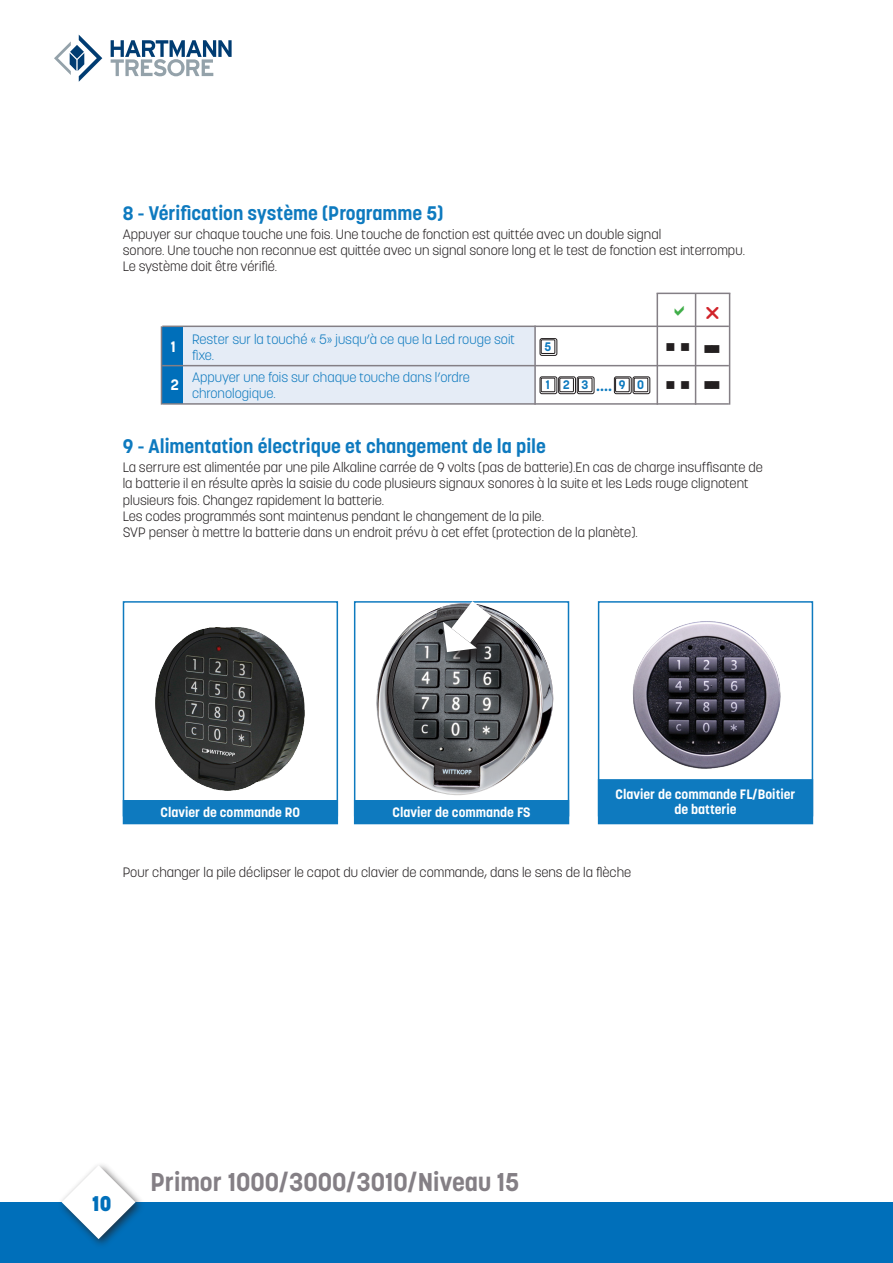
<style>
.page{position:relative;width:893px;height:1263px;background:#fff}
.page>*{position:absolute;margin:0;border:0;box-sizing:border-box;transform-origin:0 0}
.t1{font:700 25.5px "Korolev";color:#847f85}
.t2{font:800 21px "Korolev";color:#006fba}
.t3{font:700 19.5px "Korolev";color:#0e7abf}
.t4{font:700 16.5px "Korolev";color:#0e7abf}
.t5{font:700 15px "Korolev";color:#fff}
.t6{font:300 13.5px/16.2px "Korolev";color:#231f20}
.t7{font:300 13.5px/16.2px "Korolev";color:#0e7abf}
.Style_de_paragraphe{font:700 13.5px "Korolev";color:#fff}
.t8{font:700 12.3px "Korolev";color:#0e7abf}
</style>
<div class="page">
<div style="left:0;top:1202px;width:893px;height:61px;background:#006fba"></div>
<div style="left:57px;top:1161px;width:89px;height:88px;background:#231f20;opacity:.75"></div>
<svg style="left:62px;top:1165px;width:73px;height:74px"></svg>
<hr style="left:657px;top:293px;width:73px;height:1px;background:#847f85">
<div style="left:162px;top:327px;width:21px;height:39px;background:#006fba"></div>
<div style="left:162px;top:366px;width:21px;height:38px;background:#006fba"></div>
<div style="left:183px;top:327px;width:353px;height:39px;background:#e5ecf6"></div>
<div style="left:183px;top:366px;width:353px;height:38px;background:#e5ecf6"></div>
<hr style="left:162px;top:326px;width:567px;height:1px;background:#847f85">
<hr style="left:162px;top:365px;width:567px;height:1px;background:#847f85">
<hr style="left:162px;top:403px;width:567px;height:2px;background:#847f85">
<hr style="left:534px;top:326px;width:2px;height:79px;background:#847f85">
<hr style="left:161px;top:326px;width:1px;height:79px;background:#847f85">
<hr style="left:657px;top:293px;width:1px;height:112px;background:#847f85">
<hr style="left:695px;top:293px;width:1px;height:112px;background:#847f85">
<hr style="left:729px;top:293px;width:1px;height:112px;background:#847f85">
<div style="left:540px;top:338px;width:17px;height:18px;border:1px solid #231f20;border-radius:2px"></div>
<div style="left:541px;top:339px;width:14px;height:15px;border:1px solid #231f20"></div>
<div style="left:540px;top:376px;width:17px;height:18px;border:1px solid #231f20;border-radius:2px"></div>
<div style="left:541px;top:378px;width:14px;height:14px;border:1px solid #231f20"></div>
<div style="left:558px;top:376px;width:18px;height:18px;border:1px solid #231f20;border-radius:2px"></div>
<div style="left:559px;top:378px;width:15px;height:14px;border:1px solid #231f20"></div>
<div style="left:577px;top:376px;width:17px;height:18px;border:1px solid #231f20;border-radius:2px"></div>
<div style="left:578px;top:378px;width:15px;height:14px;border:1px solid #231f20"></div>
<div style="left:614px;top:376px;width:18px;height:18px;border:1px solid #231f20;border-radius:2px"></div>
<div style="left:615px;top:378px;width:15px;height:14px;border:1px solid #231f20"></div>
<div style="left:633px;top:376px;width:17px;height:18px;border:1px solid #231f20;border-radius:2px"></div>
<div style="left:634px;top:378px;width:14px;height:14px;border:1px solid #231f20"></div>
<img style="left:156px;top:627px;width:149px;height:163px">
<div style="left:123px;top:601px;width:215px;height:215px;border:2px solid #0e7abf"></div>
<img style="left:376px;top:606px;width:178px;height:189px">
<div style="left:354px;top:601px;width:215px;height:215px;border:2px solid #0e7abf"></div>
<img style="left:632px;top:621px;width:149px;height:148px">
<div style="left:598px;top:601px;width:215px;height:215px;border:2px solid #0e7abf"></div>
<div style="left:123px;top:801px;width:214px;height:22px;background:#0e7abf"></div>
<div style="left:123px;top:800px;width:215px;height:24px;border:2px solid #0e7abf"></div>
<div style="left:355px;top:801px;width:213px;height:22px;background:#0e7abf"></div>
<div style="left:354px;top:800px;width:215px;height:24px;border:2px solid #0e7abf"></div>
<div style="left:599px;top:780px;width:213px;height:43px;background:#0e7abf"></div>
<div style="left:598px;top:779px;width:215px;height:45px;border:2px solid #0e7abf"></div>
<div style="left:445px;top:604px;width:59px;height:62px;background:#231f20;opacity:.75"></div>
<svg style="left:443px;top:601px;width:48px;height:51px"></svg>
<svg style="left:54px;top:35px;width:48px;height:47px"></svg>
<svg style="left:111px;top:40px;width:121px;height:36px"></svg>
<p class="t3" style="left:123px;top:200px;width:322px">8 - Vérification système (Programme 5)</p>
<p class="t6" style="left:123px;top:226px;width:540px">Appuyer sur chaque touche une fois. Une touche de fonction est quittée avec un double signal</p>
<p class="t6" style="left:123px;top:242px;width:624px">sonore. Une touche non reconnue est quittée avec un signal sonore long et le test de fonction est interrompu.</p>
<p class="t6" style="left:123px;top:258px;width:156px">Le système doit être vérifié.</p>
<p class="t5" style="left:171px;top:337px;width:6px">1</p>
<p class="t5" style="left:171px;top:376px;width:10px">2</p>
<p class="t7" style="left:192px;top:331px;width:324px">Rester sur la touché « 5» jusqu’à ce que la Led rouge soit fixe.</p>
<p class="t7" style="left:192px;top:369px;width:279px">Appuyer une fois sur chaque touche dans l’ordre</p>
<p class="t7" style="left:192px;top:385px;width:85px">chronologique.</p>
<p class="t4" style="left:596px;top:375px;width:17px">....</p>
<p class="t8" style="left:544px;top:339px;width:8px">5</p>
<p class="t8" style="left:546px;top:377px;width:6px">1</p>
<p class="t8" style="left:563px;top:377px;width:8px">2</p>
<p class="t8" style="left:582px;top:377px;width:8px">3</p>
<p class="t8" style="left:619px;top:377px;width:8px">9</p>
<p class="t8" style="left:637px;top:377px;width:8px">0</p>
<p class="t3" style="left:123px;top:434px;width:425px">9 - Alimentation électrique et changement de la pile</p>
<p class="t6" style="left:123px;top:459px;width:642px">La serrure est alimentée par une pile Alkaline carrée de 9 volts (pas de batterie).En cas de charge insuffisante de la batterie il en résulte après la saisie du code plusieurs signaux sonores à la suite et les Leds rouge clignotent plusieurs fois. Changez rapidement la batterie.</p>
<p class="t6" style="left:123px;top:508px;width:423px">Les codes programmés sont maintenus pendant le changement de la pile.</p>
<p class="t6" style="left:123px;top:524px;width:517px">SVP penser à mettre la batterie dans un endroit prévu à cet effet (protection de la planète).</p>
<p class="Style_de_paragraphe" style="left:161px;top:804px;width:141px">Clavier de commande RO</p>
<p class="Style_de_paragraphe" style="left:393px;top:804px;width:139px">Clavier de commande FS</p>
<p class="Style_de_paragraphe" style="left:616px;top:786px;width:181px">Clavier de commande FL/Boitier</p>
<p class="Style_de_paragraphe" style="left:674px;top:801px;width:64px">de batterie</p>
<p class="t6" style="left:123px;top:864px;width:510px">Pour changer la pile déclipser le capot du clavier de commande, dans le sens de la flèche</p>
<p class="t2" style="left:92px;top:1190px;width:21px">10</p>
<p class="t1" style="left:150px;top:1165px;width:371px">Primor 1000/3000/3010/Niveau 15</p>
</div>
